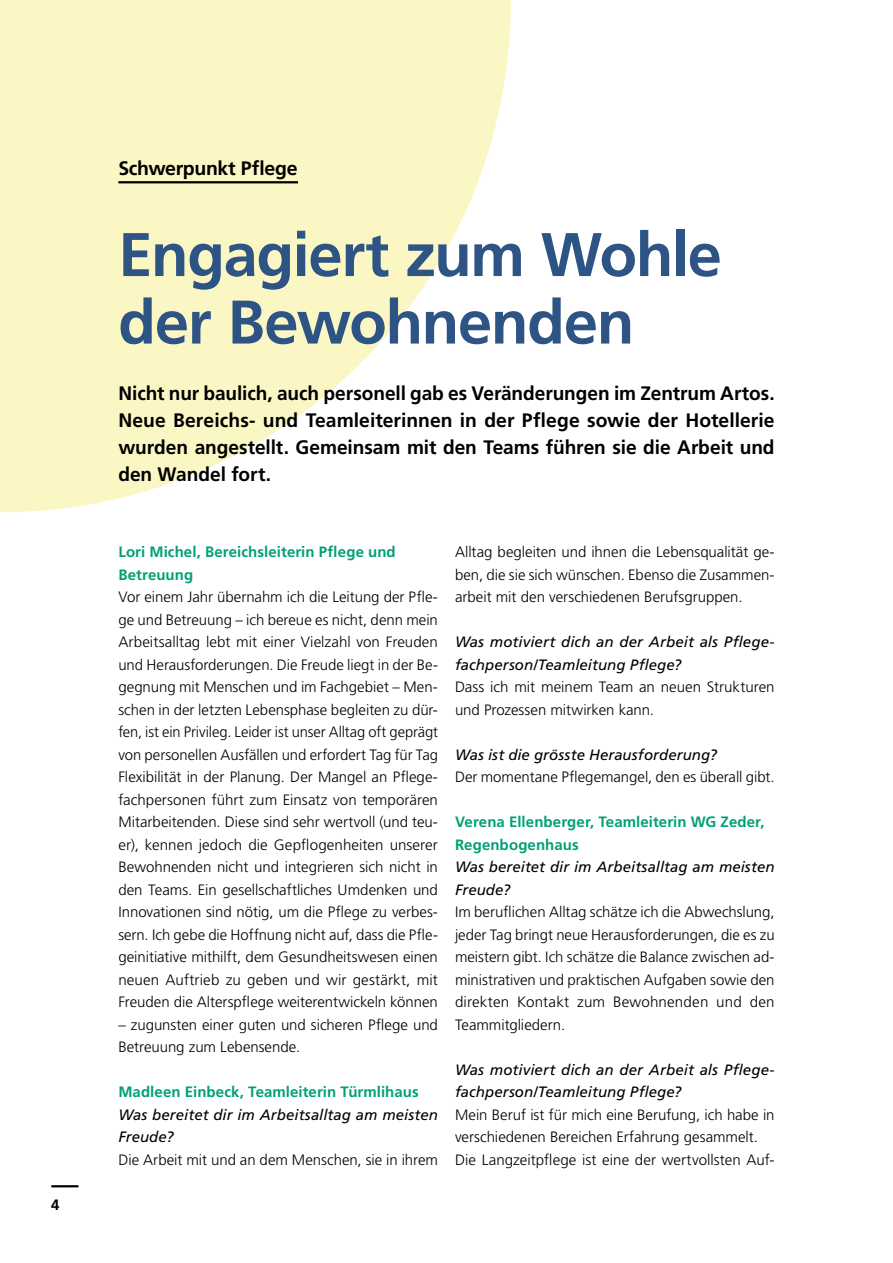
<style>
.page{position:relative;width:893px;height:1263px;background:#fff}
.page>*{position:absolute;margin:0;border:0;box-sizing:border-box;transform-origin:0 0}
.t1{font:700 61.5px/67.5px "Frutiger LT Pro";letter-spacing:-.02em;color:#2d5484}
.Lead{font:700 19.5px/27px "Frutiger LT Pro";color:#000;text-align:justify}
.Rubrik{font:700 19.5px "Frutiger LT Pro";letter-spacing:-.015em;color:#000}
.Body{font:300 15px/22.5px "Frutiger LT Pro";color:#000;text-align:justify}
.Body_Italic{font:italic 15px/22.5px "Frutiger LT Pro";letter-spacing:.005em;color:#000}
.Body_Fett{font:700 15px/22.5px "Frutiger LT Pro";letter-spacing:.005em;color:#00a076}
.t2{font:700 15px "Frutiger LT Pro";color:#000}
</style>
<div class="page">
<svg style="left:0;top:0;width:511px;height:512px;fill:#fbf7c5"></svg>
<hr style="left:118px;top:181px;width:180px;height:2px;background:#000">
<hr style="left:52px;top:1185px;width:26px;height:2px;background:#000">
<p class="t2" style="left:51px;top:1196px;width:10px">4</p>
<p class="Rubrik" style="left:118px;top:157px;width:181px">Schwerpunkt Pflege</p>
<h1 class="t1" style="left:118px;top:221px;width:605px">Engagiert zum Wohle der Bewohnenden</h1>
<p class="Lead" style="left:118px;top:380px;width:658px">Nicht nur baulich, auch personell gab es Veränderungen im Zentrum Artos.<br>Neue Bereichs- und Teamleiterinnen in der Pflege sowie der Hotellerie wurden angestellt. Gemeinsam mit den Teams führen sie die Arbeit und den Wandel fort.</p>
<p class="Body_Fett" style="left:118px;top:541px;width:279px">Lori Michel, Bereichsleiterin Pflege und<br>Betreuung</p>
<p class="Body" style="left:118px;top:586px;width:321px">Vor einem Jahr übernahm ich die Leitung der Pfle&shy;ge und Betreuung – ich bereue es nicht, denn mein Arbeitsalltag lebt mit einer Vielzahl von Freuden und Herausforderungen. Die Freude liegt in der Be&shy;gegnung mit Menschen und im Fachgebiet – Men&shy;schen in der letzten Lebensphase begleiten zu dür&shy;fen, ist ein Privileg. Leider ist unser Alltag oft geprägt von personellen Ausfällen und erfordert Tag für Tag Flexibilität in der Planung. Der Mangel an Pflege&shy;fachpersonen führt zum Einsatz von temporären Mitarbeitenden. Diese sind sehr wertvoll (und teu&shy;er), kennen jedoch die Gepflogenheiten unserer Bewohnenden nicht und integrieren sich nicht in den Teams. Ein gesellschaftliches Umdenken und Innovationen sind nötig, um die Pflege zu verbes&shy;sern. Ich gebe die Hoffnung nicht auf, dass die Pfle&shy;geinitiative mithilft, dem Gesundheitswesen einen neuen Auftrieb zu geben und wir gestärkt, mit Freuden die Alterspflege weiterentwickeln können</p>
<p class="Body" style="left:118px;top:1013px;width:321px">– zugunsten einer guten und sicheren Pflege und<br>Betreuung zum Lebensende.</p>
<p class="Body_Fett" style="left:118px;top:1081px;width:302px">Madleen Einbeck, Teamleiterin Türmlihaus</p>
<p class="Body_Italic" style="left:118px;top:1103px;width:321px">Was bereitet dir im Arbeitsalltag am meisten<br>Freude?</p>
<p class="Body" style="left:118px;top:1148px;width:321px">Die Arbeit mit und an dem Menschen, sie in ihrem</p>
<p class="Body" style="left:455px;top:541px;width:321px">Alltag begleiten und ihnen die Lebensqualität ge&shy;ben, die sie sich wünschen. Ebenso die Zusammen&shy;arbeit mit den verschiedenen Berufsgruppen.</p>
<p class="Body_Italic" style="left:455px;top:631px;width:321px">Was motiviert dich an der Arbeit als Pflege&shy;fachperson/Teamleitung Pflege?</p>
<p class="Body" style="left:455px;top:676px;width:321px">Dass ich mit meinem Team an neuen Strukturen und Prozessen mitwirken kann.</p>
<p class="Body_Italic" style="left:455px;top:743px;width:263px">Was ist die grösste Herausforderung?</p>
<p class="Body" style="left:455px;top:766px;width:321px">Der momentane Pflegemangel, den es überall gibt.</p>
<p class="Body_Fett" style="left:455px;top:811px;width:311px">Verena Ellenberger, Teamleiterin WG Zeder,<br>Regenbogenhaus</p>
<p class="Body_Italic" style="left:455px;top:856px;width:321px">Was bereitet dir im Arbeitsalltag am meisten<br>Freude?</p>
<p class="Body" style="left:455px;top:901px;width:321px">Im beruflichen Alltag schätze ich die Abwechslung, jeder Tag bringt neue Herausforderungen, die es zu meistern gibt. Ich schätze die Balance zwischen ad&shy;ministrativen und praktischen Aufgaben sowie den direkten Kontakt zum Bewohnenden und den Teammitgliedern.</p>
<p class="Body_Italic" style="left:455px;top:1058px;width:321px">Was motiviert dich an der Arbeit als Pflege&shy;fachperson/Teamleitung Pflege?</p>
<p class="Body" style="left:455px;top:1103px;width:321px">Mein Beruf ist für mich eine Berufung, ich habe in verschiedenen Bereichen Erfahrung gesammelt.</p>
<p class="Body" style="left:455px;top:1148px;width:321px">Die Langzeitpflege ist eine der wertvollsten Auf-</p>
</div>
